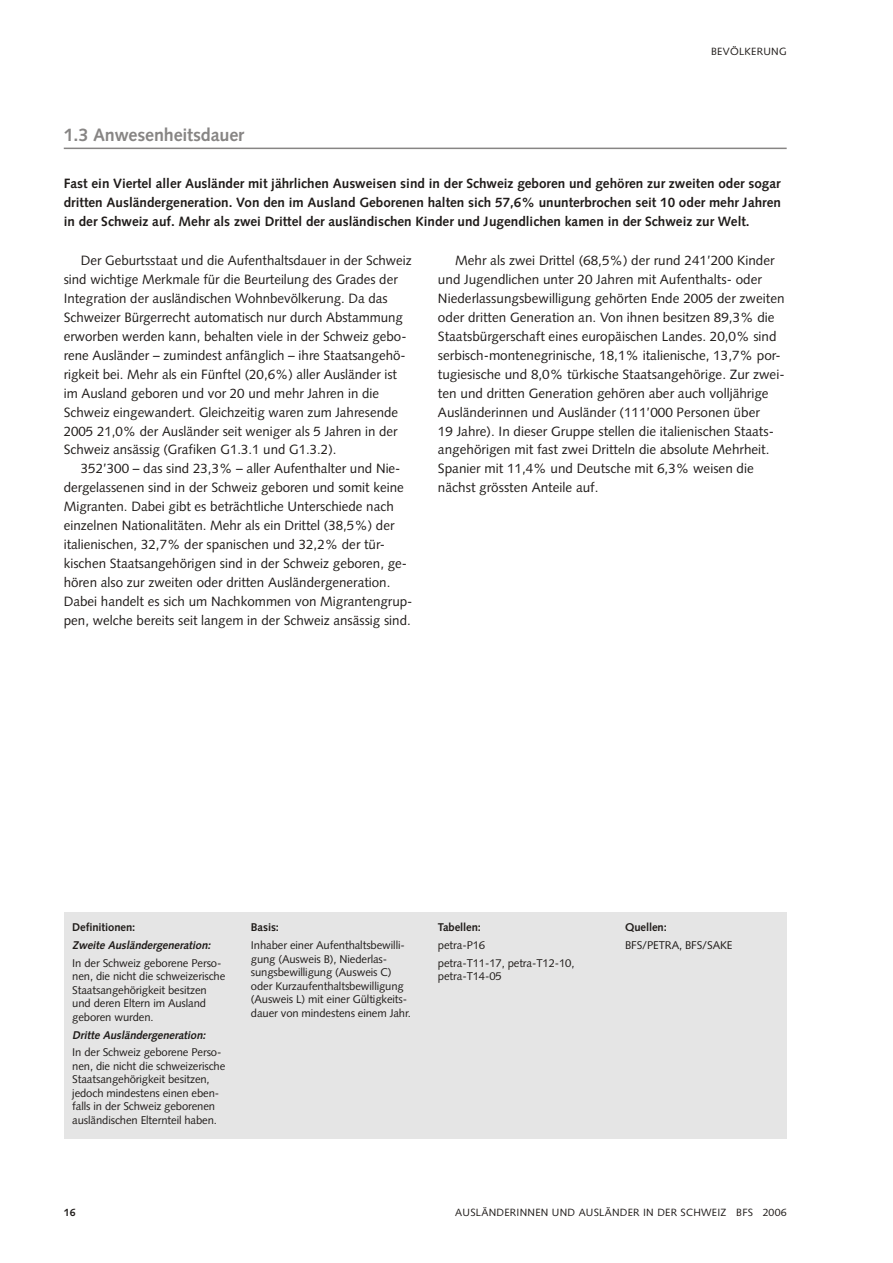
<style>
.page{position:relative;width:893px;height:1263px;background:#fff}
.page>*{position:absolute;margin:0;border:0;box-sizing:border-box;transform-origin:0 0}
.t1{font:700 18px "Syntax";letter-spacing:-.01em;color:#878584}
.t2{font:13.5px/18.9px "Syntax";color:#201c1a}
.t3{font:700 13.5px/18.9px "Syntax";color:#201c1a;text-align:justify}
.t4{font:11.25px/13.5px "Syntax";letter-spacing:-.01em;color:#201c1a}
.t5{font:italic 700 11.25px "Syntax";letter-spacing:-.01em;color:#201c1a}
.t6{font:700 11.25px "Syntax";letter-spacing:-.01em;color:#201c1a}
.t7{font:10.5px "Syntax";letter-spacing:.025em;color:#201c1a}
.t8{font:700 10.5px "Syntax";color:#201c1a}
</style>
<div class="page">
<hr style="left:64px;top:148px;width:723px;height:1px;background:#878584">
<div style="left:64px;top:912px;width:723px;height:226px;background:#e5e5e5"></div>
<p class="t7" style="left:711px;top:47px;width:77px">BEVÖLKERUNG</p>
<h1 class="t1" style="left:64px;top:128px;width:182px">1.3 Anwesenheitsdauer</h1>
<p class="t3" style="left:64px;top:175px;width:719px">Fast ein Viertel aller Ausländer mit jährlichen Ausweisen sind in der Schweiz geboren und gehören zur zweiten oder sogar dritten Ausländergeneration. Von den im Ausland Geborenen halten sich 57,6% ununterbrochen seit 10 oder mehr Jahren in der Schweiz auf. Mehr als zwei Drittel der ausländischen Kinder und Jugendlichen kamen in der Schweiz zur Welt.</p>
<p class="t2" style="left:64px;top:253px;width:350px;text-indent:17px">Der Geburtsstaat und die Aufenthaltsdauer in der Schweiz sind wichtige Merkmale für die Beurteilung des Grades der Integration der ausländischen Wohnbevölkerung. Da das Schweizer Bürgerrecht automatisch nur durch Abstammung erworben werden kann, behalten viele in der Schweiz gebo&shy;rene Ausländer – zumindest anfänglich – ihre Staatsangehö&shy;rigkeit bei. Mehr als ein Fünftel (20,6%) aller Ausländer ist im Ausland geboren und vor 20 und mehr Jahren in die Schweiz eingewandert. Gleichzeitig waren zum Jahresende 2005 21,0% der Ausländer seit weniger als 5 Jahren in der Schweiz ansässig (Grafiken G1.3.1 und G1.3.2).</p>
<p class="t2" style="left:64px;top:460px;width:350px;text-indent:17px">352’300 – das sind 23,3% – aller Aufenthalter und Nie&shy;dergelassenen sind in der Schweiz geboren und somit keine Migranten. Dabei gibt es beträchtliche Unterschiede nach einzelnen Nationalitäten. Mehr als ein Drittel (38,5%) der italienischen, 32,7% der spanischen und 32,2% der tür&shy;kischen Staatsangehörigen sind in der Schweiz geboren, ge&shy;hören also zur zweiten oder dritten Ausländergeneration.<br>Dabei handelt es sich um Nachkommen von Migrantengrup&shy;pen, welche bereits seit langem in der Schweiz ansässig sind.</p>
<p class="t2" style="left:438px;top:253px;width:348px;text-indent:17px">Mehr als zwei Drittel (68,5%) der rund 241’200 Kinder und Jugendlichen unter 20 Jahren mit Aufenthalts- oder Niederlassungsbewilligung gehörten Ende 2005 der zweiten oder dritten Generation an. Von ihnen besitzen 89,3% die Staatsbürgerschaft eines europäischen Landes. 20,0% sind serbisch-montenegrinische, 18,1% italienische, 13,7% por&shy;tugiesische und 8,0% türkische Staatsangehörige. Zur zwei&shy;ten und dritten Generation gehören aber auch volljährige Ausländerinnen und Ausländer (111’000 Personen über<br>19 Jahre). In dieser Gruppe stellen die italienischen Staats&shy;angehörigen mit fast zwei Dritteln die absolute Mehrheit.<br>Spanier mit 11,4% und Deutsche mit 6,3% weisen die nächst grössten Anteile auf.</p>
<p class="t6" style="left:72px;top:923px;width:65px">Definitionen:</p>
<p class="t5" style="left:72px;top:941px;width:142px">Zweite Ausländergeneration:</p>
<p class="t4" style="left:72px;top:957px;width:155px">In der Schweiz geborene Perso&shy;nen, die nicht die schweizerische<br>Staatsangehörigkeit besitzen und deren Eltern im Ausland geboren wurden.</p>
<p class="t5" style="left:72px;top:1030px;width:137px">Dritte Ausländergeneration:</p>
<p class="t4" style="left:72px;top:1047px;width:155px">In der Schweiz geborene Perso&shy;nen, die nicht die schweizerische<br>Staatsangehörigkeit besitzen, jedoch mindestens einen eben&shy;falls in der Schweiz geborenen ausländischen Elternteil haben.</p>
<p class="t6" style="left:251px;top:923px;width:30px">Basis:</p>
<p class="t4" style="left:251px;top:940px;width:162px">Inhaber einer Aufenthaltsbewilli&shy;gung (Ausweis B), Niederlas&shy;sungsbewilligung (Ausweis C) oder Kurzaufenthaltsbewilligung (Ausweis L) mit einer Gültigkeits&shy;dauer von mindestens einem Jahr.</p>
<p class="t6" style="left:438px;top:923px;width:45px">Tabellen:</p>
<p class="t4" style="left:438px;top:937px;width:138px;line-height:17.7px">petra-P16<br>petra-T11-17, petra-T12-10,</p>
<p class="t4" style="left:438px;top:971px;width:65px">petra-T14-05</p>
<p class="t6" style="left:625px;top:923px;width:43px">Quellen:</p>
<p class="t4" style="left:625px;top:940px;width:109px">BFS/PETRA, BFS/SAKE</p>
<p class="t8" style="left:64px;top:1208px;width:13px">16</p>
<p class="t7" style="left:455px;top:1208px;width:333px">AUSLÄNDERINNEN UND AUSLÄNDER IN DER SCHWEIZ BFS 2006</p>
</div>
